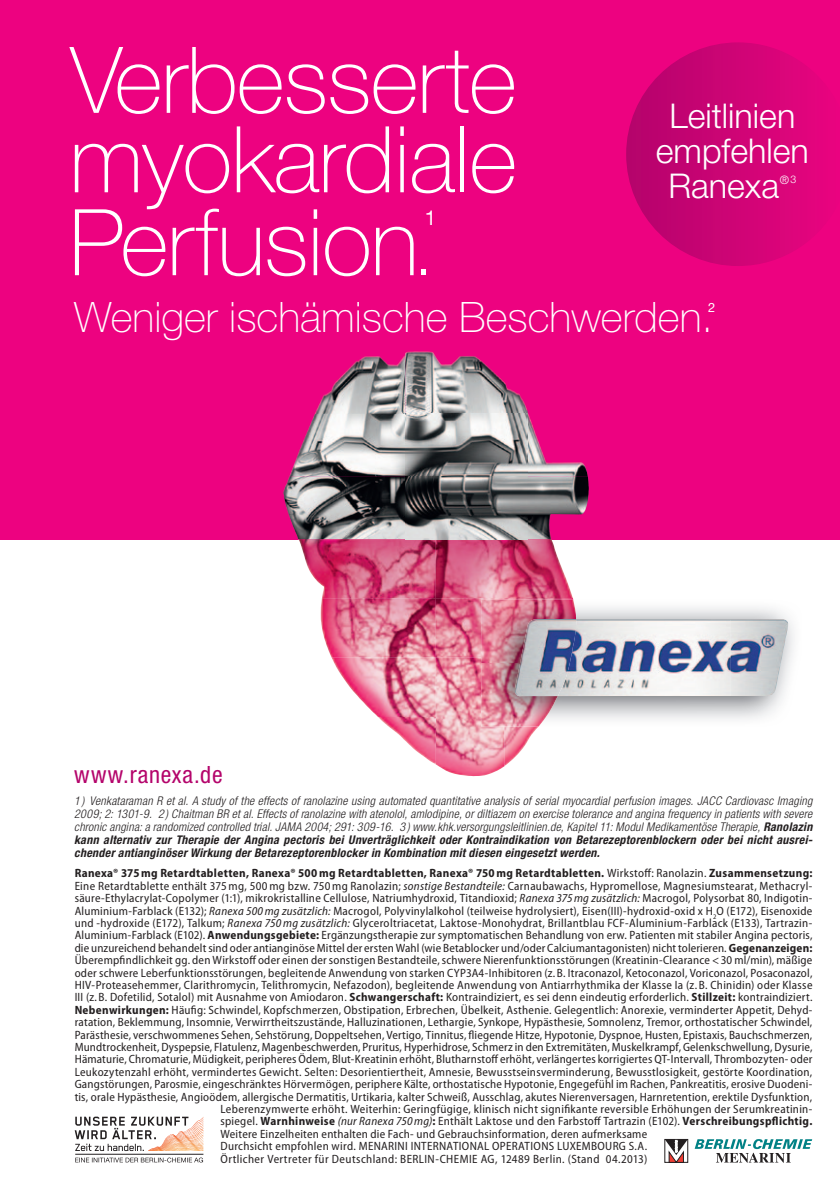
<style>
.page{position:relative;width:840px;height:1191px;background:#fff}
.page>*{position:absolute;margin:0;border:0;box-sizing:border-box;transform-origin:0 0}
.t1{font:100 92.2px/81.2px "Helvetica Neue LT Pro";letter-spacing:-.01em;color:#fff;text-align:justify}
.t2{font:100 42px "Helvetica Neue LT Pro";color:#fff}
.t3{font:300 34.2px/34.6px "Helvetica Neue LT Pro";color:#fff;text-align:center}
.t4{font:condensed 23.8px "Helvetica Neue LT Pro";letter-spacing:.035em;color:#b4046b}
.t5{font:20.4px "Helvetica Neue LT Pro";color:#fff}
.t6{font:12.8px "Helvetica Neue LT Pro";color:#fff}
.t7{font:semi-condensed 12px "Myriad Pro";letter-spacing:.02em;color:#231f20}
.t8{font:italic 300 condensed 12px/13px "Helvetica Neue LT Pro";letter-spacing:.02em;color:#231f20;text-align:justify}
.t9{font:700 semi-condensed 12px "Myriad Pro";letter-spacing:.03em;color:#231f20}
.t10{font:300 11.6px "Helvetica Neue LT Pro";color:#fff}
.s1{font-size:55.4px}
.s2{font-size:10.4px}
.s3{font-weight:700}
.s4{font-weight:400}
.s5{font-style:italic}
</style>
<div class="page">
<div style="left:0;top:0;width:839px;height:539px;background:#ed0280"></div>
<img style="left:298px;top:539px;width:274px;height:59px">
<img style="left:320px;top:598px;width:253px;height:59px">
<img style="left:331px;top:657px;width:104px;height:60px">
<img style="left:435px;top:657px;width:69px;height:119px">
<img style="left:378px;top:717px;width:57px;height:47px">
<img style="left:504px;top:726px;width:34px;height:40px">
<img style="left:315px;top:355px;width:90px;height:59px">
<img style="left:405px;top:351px;width:122px;height:63px">
<img style="left:527px;top:411px;width:60px;height:65px">
<img style="left:289px;top:414px;width:238px;height:62px">
<img style="left:283px;top:476px;width:305px;height:63px">
<img style="left:557px;top:607px;width:237px;height:113px">
<img style="left:481px;top:599px;width:94px;height:64px">
<img style="left:481px;top:663px;width:76px;height:63px">
<img style="left:557px;top:619px;width:230px;height:77px">
<svg style="left:527px;top:619px;width:8px;height:6px"></svg>
<svg style="left:626px;top:42px;width:185px;height:224px"></svg>
<svg style="left:694px;top:1139px;width:117px;height:23px"></svg>
<svg style="left:664px;top:1139px;width:23px;height:23px"></svg>
<svg style="left:75px;top:1116px;width:128px;height:46px"></svg>
<h1 class="t1" style="left:69px;top:39px;width:449px">Verbesserte myokardiale Perfusion<span class="s1">.</span></h1>
<h3 class="t5" style="left:424px;top:206px;width:13px">1</h3>
<h3 class="t3" style="left:655px;top:98px;width:154px">Leitlinien empfehlen<br>Ranexa</h3>
<p class="t10" style="left:779px;top:172px;width:18px">®<span class="s2">3</span></p>
<h2 class="t2" style="left:74px;top:293px;width:640px">Weniger ischämische Beschwerden.</h2>
<p class="t6" style="left:707px;top:300px;width:9px">2</p>
<h3 class="t4" style="left:74px;top:760px;width:150px">www.ranexa.de</h3>
<p class="t8" style="left:74px;top:794px;width:739px">1 ) Venkataraman R et al. A study of the effects of ranolazine using automated quantitative analysis of serial myocardial perfusion images. JACC Cardiovasc Imaging 2009; 2: 1301-9. 2 ) Chaitman BR et al. Effects of ranolazine with atenolol, amlodipine, or diltiazem on exercise tolerance and angina frequency in patients with severe chronic angina: a randomized controlled trial. JAMA 2004; 291: 309-16. 3 ) www.khk.versorgungsleitlinien.de, Kapitel 11: Modul Medikamentöse Therapie, <span class="s3">Ranolazin kann alternativ zur Therapie der Angina pectoris bei Unverträglichkeit oder Kontraindikation von Betarezeptorenblockern oder bei nicht ausrei&shy;chender antianginöser Wirkung der Betarezeptorenblocker in Kombination mit diesen eingesetzt werden.</span></p>
<p class="t9" style="left:75px;top:866px;width:738px">Ranexa® 375 mg Retardtabletten, Ranexa® 500 mg Retardtabletten, Ranexa® 750 mg Retardtabletten. <span class="s4">Wirkstoff: Ranolazin.</span> Zusammensetzung:</p>
<p class="t7" style="left:75px;top:879px;width:738px">Eine Retardtablette enthält 375 mg, 500 mg bzw. 750 mg Ranolazin; <span class="s5">sonstige Bestandteile:</span> Carnaubawachs, Hypromellose, Magnesiumstearat, Methacryl-</p>
<p class="t7" style="left:75px;top:891px;width:738px">säure-Ethylacrylat-Copolymer (1:1), mikrokristalline Cellulose, Natriumhydroxid, Titandioxid; <span class="s5">Ranexa 375 mg zusätzlich:</span> Macrogol, Polysorbat 80, Indigotin-</p>
<p class="t7" style="left:75px;top:904px;width:738px">Aluminium-Farblack (E132); <span class="s5">Ranexa 500 mg zusätzlich:</span> Macrogol, Polyvinylalkohol (teilweise hydrolysiert), Eisen(III)-hydroxid-oxid x H<sub>2</sub>O (E172), Eisenoxide</p>
<p class="t7" style="left:75px;top:916px;width:738px">und -hydroxide (E172), Talkum; <span class="s5">Ranexa 750 mg zusätzlich:</span> Glyceroltriacetat, Laktose-Monohydrat, Brillantblau FCF-Aluminium-Farblack (E133), Tartrazin-</p>
<p class="t7" style="left:75px;top:929px;width:738px">Aluminium-Farblack (E102). <span class="s3">Anwendungsgebiete:</span> Ergänzungstherapie zur symptomatischen Behandlung von erw. Patienten mit stabiler Angina pectoris,</p>
<p class="t7" style="left:75px;top:941px;width:738px">die unzureichend behandelt sind oder antianginöse Mittel der ersten Wahl (wie Betablocker und/oder Calciumantagonisten) nicht tolerieren. <span class="s3">Gegenanzeigen:</span></p>
<p class="t7" style="left:75px;top:953px;width:738px">Überempfindlichkeit gg. den Wirkstoff oder einen der sonstigen Bestandteile, schwere Nierenfunktionsstörungen (Kreatinin-Clearance &lt; 30 ml/min), mäßige</p>
<p class="t7" style="left:75px;top:966px;width:738px">oder schwere Leberfunktionsstörungen, begleitende Anwendung von starken CYP3A4-Inhibitoren (z. B. Itraconazol, Ketoconazol, Voriconazol, Posaconazol,</p>
<p class="t7" style="left:75px;top:978px;width:739px">HIV-Proteasehemmer, Clarithromycin, Telithromycin, Nefazodon), begleitende Anwendung von Antiarrhythmika der Klasse Ia (z. B. Chinidin) oder Klasse</p>
<p class="t7" style="left:75px;top:991px;width:739px">III (z. B. Dofetilid, Sotalol) mit Ausnahme von Amiodaron. <span class="s3">Schwangerschaft:</span> Kontraindiziert, es sei denn eindeutig erforderlich. <span class="s3">Stillzeit:</span> kontraindiziert.</p>
<p class="t7" style="left:75px;top:1003px;width:738px"><span class="s3">Nebenwirkungen:</span> Häufig: Schwindel, Kopfschmerzen, Obstipation, Erbrechen, Übelkeit, Asthenie. Gelegentlich: Anorexie, verminderter Appetit, Dehyd-</p>
<p class="t7" style="left:75px;top:1015px;width:738px">ratation, Beklemmung, Insomnie, Verwirrtheitszustände, Halluzinationen, Lethargie, Synkope, Hypästhesie, Somnolenz, Tremor, orthostatischer Schwindel,</p>
<p class="t7" style="left:75px;top:1028px;width:738px">Parästhesie, verschwommenes Sehen, Sehstörung, Doppeltsehen, Vertigo, Tinnitus, fliegende Hitze, Hypotonie, Dyspnoe, Husten, Epistaxis, Bauchschmerzen,</p>
<p class="t7" style="left:75px;top:1040px;width:738px">Mundtrockenheit, Dyspepsie, Flatulenz, Magenbeschwerden, Pruritus, Hyperhidrose, Schmerz in den Extremitäten, Muskelkrampf, Gelenkschwellung, Dysurie,</p>
<p class="t7" style="left:75px;top:1053px;width:738px">Hämaturie, Chromaturie, Müdigkeit, peripheres Ödem, Blut-Kreatinin erhöht, Blutharnstoff erhöht, verlängertes korrigiertes QT-Intervall, Thrombozyten- oder</p>
<p class="t7" style="left:75px;top:1065px;width:738px">Leukozytenzahl erhöht, vermindertes Gewicht. Selten: Desorientiertheit, Amnesie, Bewusstseinsverminderung, Bewusstlosigkeit, gestörte Koordination,</p>
<p class="t7" style="left:75px;top:1077px;width:738px">Gangstörungen, Parosmie, eingeschränktes Hörvermögen, periphere Kälte, orthostatische Hypotonie, Engegefühl im Rachen, Pankreatitis, erosive Duodeni-</p>
<p class="t7" style="left:75px;top:1090px;width:738px">tis, orale Hypästhesie, Angioödem, allergische Dermatitis, Urtikaria, kalter Schweiß, Ausschlag, akutes Nierenversagen, Harnretention, erektile Dysfunktion,</p>
<p class="t7" style="left:220px;top:1102px;width:593px">Leberenzymwerte erhöht. Weiterhin: Geringfügige, klinisch nicht signifikante reversible Erhöhungen der Serumkreatinin-</p>
<p class="t7" style="left:220px;top:1114px;width:593px">spiegel. <span class="s3">Warnhinweise</span> <span class="s5">(nur Ranexa 750 mg)</span><span class="s3">:</span> Enthält Laktose und den Farbstoff Tartrazin (E102). <span class="s3">Verschreibungspflichtig.</span></p>
<p class="t7" style="left:220px;top:1127px;width:428px">Weitere Einzelheiten enthalten die Fach- und Gebrauchsinformation, deren aufmerksame</p>
<p class="t7" style="left:220px;top:1139px;width:428px">Durchsicht empfohlen wird. MENARINI INTERNATIONAL OPERATIONS LUXEMBOURG S.A.</p>
<p class="t7" style="left:220px;top:1152px;width:428px">Örtlicher Vertreter für Deutschland: BERLIN-CHEMIE AG, 12489 Berlin. (Stand 04.2013)</p>
</div>
